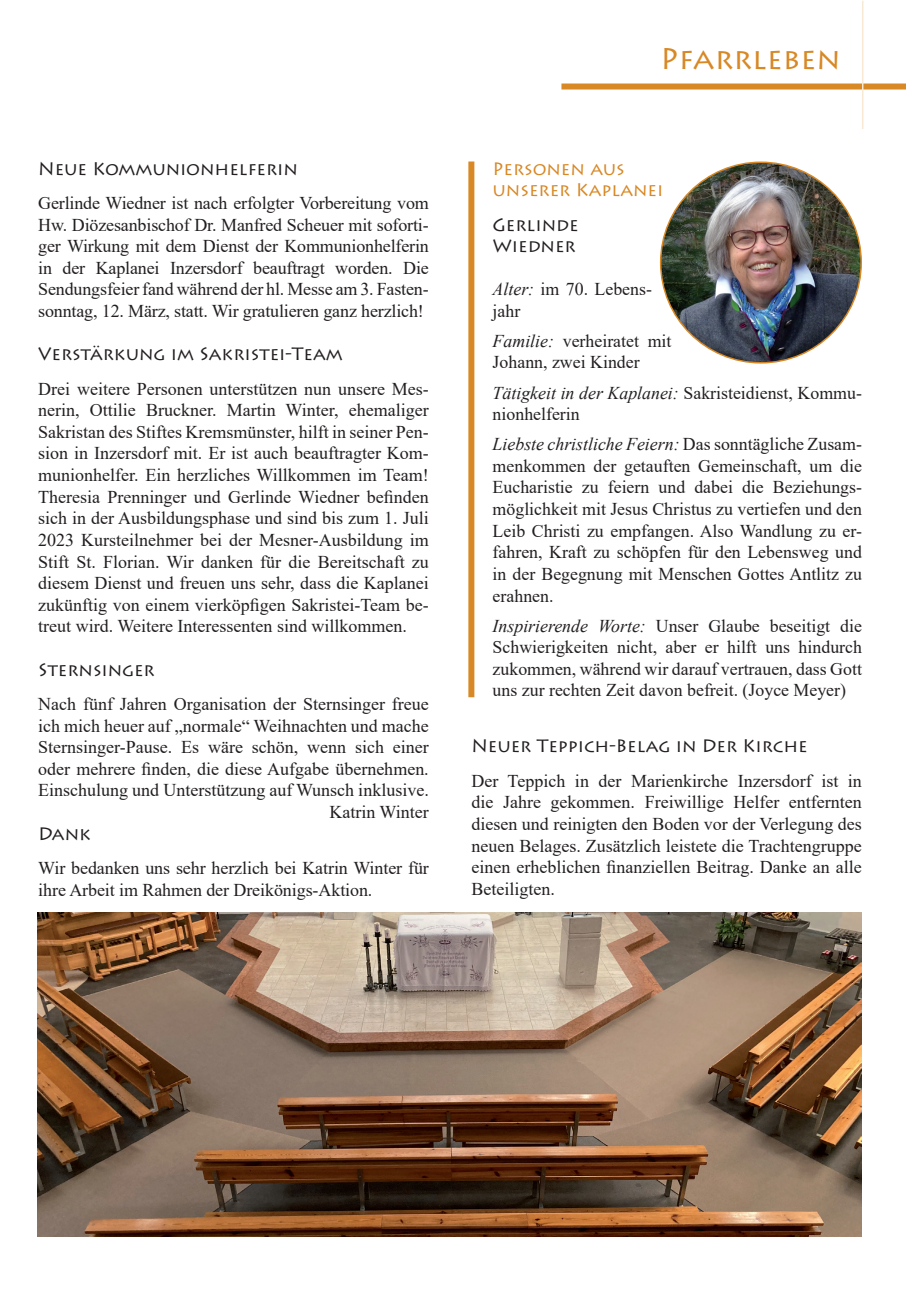
<style>
.page{position:relative;width:906px;height:1289px;background:#fff}
.page>*{position:absolute;margin:0;border:0;box-sizing:border-box;transform-origin:0 0}
.t1{font:30px "Lithos Pro";letter-spacing:.005em;color:#d88825}
.t2{font:18px/21.6px "Times New Roman";color:#231f20;text-align:justify}
.t3{font:18px/21.6px "Lithos Pro";color:#231f20}
.t4{font:18px/21.6px "Lithos Pro";color:#d88825}
.s1{font-style:italic}
</style>
<div class="page">
<div style="left:468px;top:161px;width:6px;height:536px;background:#d88825"></div>
<img style="left:660px;top:162px;width:201px;height:201px;border-radius:100px">
<div style="left:561px;top:83px;width:345px;height:6px;background:#d88825"></div>
<hr style="left:862px;top:1px;width:1px;height:128px;background:#f8e9d5">
<img style="left:38px;top:912px;width:824px;height:324px">
<p class="t3" style="left:38px;top:158px;width:261px">Neue Kommunionhelferin</p>
<p class="t2" style="left:38px;top:191px;width:392px">Gerlinde Wiedner ist nach erfolgter Vorbereitung vom Hw. Diözesanbischof Dr. Manfred Scheuer mit soforti&shy;ger Wirkung mit dem Dienst der Kommunionhelferin in der Kaplanei Inzersdorf beauftragt worden. Die Sendungsfeier fand während der hl. Messe am 3. Fasten&shy;sonntag, 12. März, statt. Wir gratulieren ganz herzlich!</p>
<p class="t3" style="left:38px;top:343px;width:306px">Verstärkung im Sakristei-Team</p>
<p class="t2" style="left:38px;top:377px;width:392px">Drei weitere Personen unterstützen nun unsere Mes&shy;nerin, Ottilie Bruckner. Martin Winter, ehemaliger Sakristan des Stiftes Kremsmünster, hilft in seiner Pen&shy;sion in Inzersdorf mit. Er ist auch beauftragter Kom&shy;munionhelfer. Ein herzliches Willkommen im Team!<br>Theresia Prenninger und Gerlinde Wiedner befinden sich in der Ausbildungsphase und sind bis zum 1. Juli 2023 Kursteilnehmer bei der Mesner-Ausbildung im Stift St. Florian. Wir danken für die Bereitschaft zu diesem Dienst und freuen uns sehr, dass die Kaplanei zukünftig von einem vierköpfigen Sakristei-Team be&shy;treut wird. Weitere Interessenten sind willkommen.</p>
<p class="t3" style="left:38px;top:658px;width:118px">Sternsinger</p>
<p class="t2" style="left:38px;top:692px;width:392px;text-align:right">Nach fünf Jahren Organisation der Sternsinger freue ich mich heuer auf „normale“ Weihnachten und mache Sternsinger-Pause. Es wäre schön, wenn sich einer oder mehrere finden, die diese Aufgabe übernehmen.<br>Einschulung und Unterstützung auf Wunsch inklusive.<br>Katrin Winter</p>
<p class="t3" style="left:38px;top:822px;width:54px">Dank</p>
<p class="t2" style="left:38px;top:856px;width:392px">Wir bedanken uns sehr herzlich bei Katrin Winter für ihre Arbeit im Rahmen der Dreikönigs-Aktion.</p>
<h1 class="t1" style="left:660px;top:42px;width:182px">Pfarrleben</h1>
<p class="t4" style="left:492px;top:158px;width:172px">Personen aus unserer Kaplanei</p>
<p class="t3" style="left:492px;top:214px;width:87px">Gerlinde<br>Wiedner</p>
<p class="t2" style="left:492px;top:278px;width:161px"><span class="s1">Alter:</span> im 70. Lebens&shy;jahr</p>
<p class="t2" style="left:492px;top:329px;width:180px"><span class="s1">Familie:</span> verheiratet mit<br>Johann, zwei Kinder</p>
<p class="t2" style="left:492px;top:381px;width:371px"><span class="s1">Tätigkeit in der Kaplanei:</span> Sakristeidienst, Kommu&shy;nionhelferin</p>
<p class="t2" style="left:492px;top:433px;width:371px"><span class="s1">Liebste christliche Feiern:</span> Das sonntägliche Zusam&shy;menkommen der getauften Gemeinschaft, um die Eucharistie zu feiern und dabei die Beziehungs&shy;möglichkeit mit Jesus Christus zu vertiefen und den Leib Christi zu empfangen. Also Wandlung zu er&shy;fahren, Kraft zu schöpfen für den Lebensweg und in der Begegnung mit Menschen Gottes Antlitz zu erahnen.</p>
<p class="t2" style="left:492px;top:614px;width:371px"><span class="s1">Inspirierende Worte:</span> Unser Glaube beseitigt die Schwierigkeiten nicht, aber er hilft uns hindurch zukommen, während wir darauf vertrauen, dass Gott uns zur rechten Zeit davon befreit. (Joyce Meyer)</p>
<p class="t3" style="left:471px;top:735px;width:338px">Neuer Teppich-Belag in Der Kirche</p>
<p class="t2" style="left:471px;top:769px;width:392px">Der Teppich in der Marienkirche Inzersdorf ist in die Jahre gekommen. Freiwillige Helfer entfernten diesen und reinigten den Boden vor der Verlegung des neuen Belages. Zusätzlich leistete die Trachtengruppe einen erheblichen finanziellen Beitrag. Danke an alle Beteiligten.</p>
</div>
